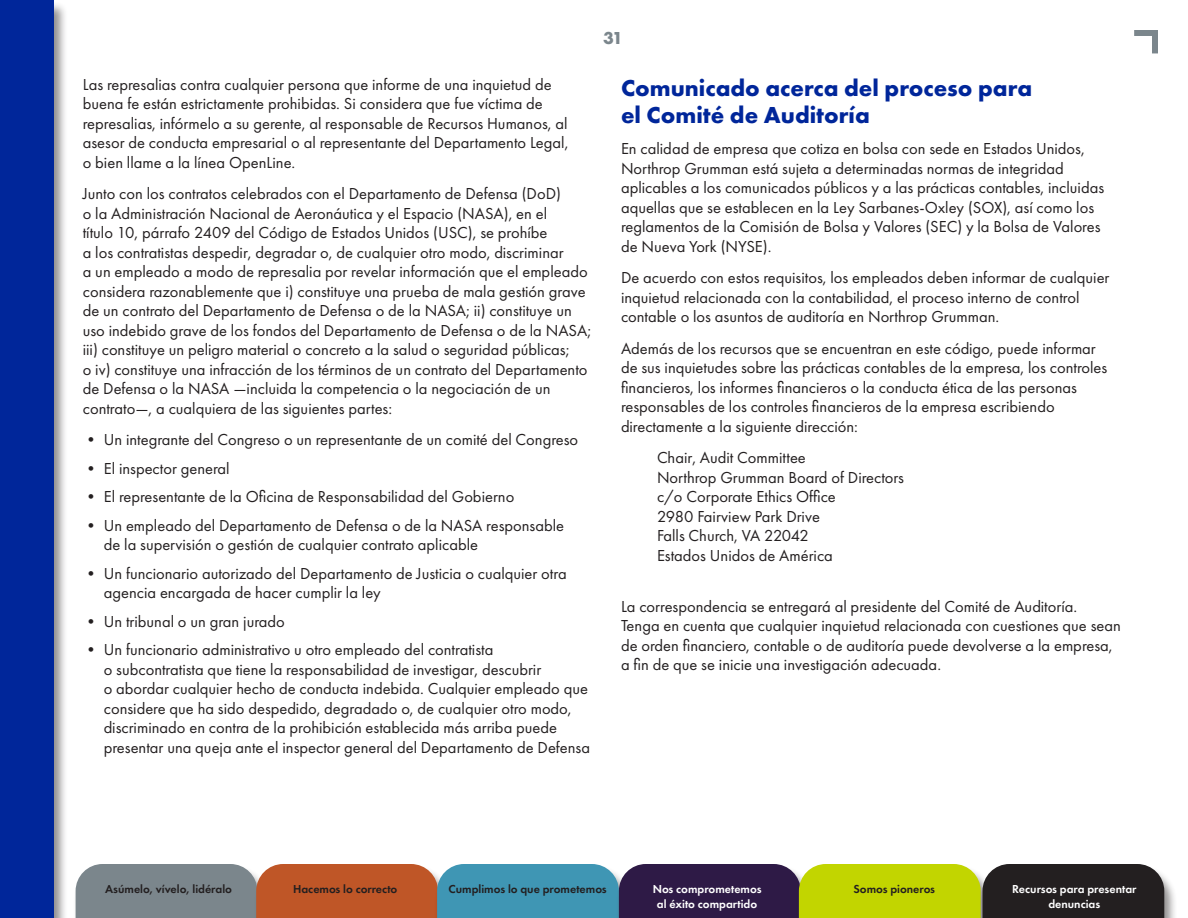
<style>
.page{position:relative;width:1188px;height:918px;background:#fff}
.page>*{position:absolute;margin:0;border:0;box-sizing:border-box;transform-origin:0 0}
.A_head{font:700 24px/27px "Futura PT";color:#00269a}
.t1{font:700 18px "Futura PT";color:#7b868c}
.body_text{font:16.5px/19.5px "Futura PT";color:#231f20}
.t2{font:600 12px "Futura PT";color:#231f20}
.t3{font:600 12px/15px "Futura PT";color:#fff;text-align:center}
</style>
<div class="page">
<div style="left:0;top:1px;width:68px;height:917px;background:#231f20;opacity:.5"></div>
<div style="left:0;top:0;width:54px;height:918px;background:#00269a"></div>
<svg style="left:1134px;top:30px;width:24px;height:23px"></svg>
<div style="left:980px;top:865px;width:198px;height:53px;background:#231f20;opacity:.5"></div>
<svg style="left:76px;top:864px;width:1088px;height:54px;background:#716f52"></svg>
<p class="body_text" style="left:83px;top:75px;width:487px">Las represalias contra cualquier persona que informe de una inquietud de buena fe están estrictamente prohibidas. Si considera que fue víctima de represalias, infórmelo a su gerente, al responsable de Recursos Humanos, al asesor de conducta empresarial o al representante del Departamento Legal, o bien llame a la línea OpenLine.</p>
<p class="body_text" style="left:83px;top:184px;width:510px">Junto con los contratos celebrados con el Departamento de Defensa (DoD)<br>o la Administración Nacional de Aeronáutica y el Espacio (NASA), en el<br>título 10, párrafo 2409 del Código de Estados Unidos (USC), se prohíbe<br>a los contratistas despedir, degradar o, de cualquier otro modo, discriminar<br>a un empleado a modo de represalia por revelar información que el empleado considera razonablemente que i) constituye una prueba de mala gestión grave de un contrato del Departamento de Defensa o de la NASA; ii) constituye un uso indebido grave de los fondos del Departamento de Defensa o de la NASA; iii) constituye un peligro material o concreto a la salud o seguridad públicas;<br>o iv) constituye una infracción de los términos de un contrato del Departamento de Defensa o la NASA —incluida la competencia o la negociación de un contrato—, a cualquiera de las siguientes partes:</p>
<p class="body_text" style="left:83px;top:430px;width:497px">• Un integrante del Congreso o un representante de un comité del Congreso</p>
<p class="body_text" style="left:83px;top:459px;width:148px">• El inspector general</p>
<p class="body_text" style="left:83px;top:487px;width:433px">• El representante de la Oficina de Responsabilidad del Gobierno</p>
<p class="body_text" style="left:104px;top:516px;width:462px;text-indent:-21px">• Un empleado del Departamento de Defensa o de la NASA responsable de la supervisión o gestión de cualquier contrato aplicable</p>
<p class="body_text" style="left:104px;top:564px;width:464px;text-indent:-21px">• Un funcionario autorizado del Departamento de Justicia o cualquier otra agencia encargada de hacer cumplir la ley</p>
<p class="body_text" style="left:83px;top:612px;width:204px">• Un tribunal o un gran jurado</p>
<p class="body_text" style="left:104px;top:640px;width:488px;text-indent:-21px">• Un funcionario administrativo u otro empleado del contratista<br>o subcontratista que tiene la responsabilidad de investigar, descubrir<br>o abordar cualquier hecho de conducta indebida. Cualquier empleado que considere que ha sido despedido, degradado o, de cualquier otro modo, discriminado en contra de la prohibición establecida más arriba puede presentar una queja ante el inspector general del Departamento de Defensa</p>
<p class="t1" style="left:603px;top:26px;width:21px">31</p>
<p class="A_head" style="left:621px;top:74px;width:413px">Comunicado acerca del proceso para el Comité de Auditoría</p>
<p class="body_text" style="left:621px;top:139px;width:485px">En calidad de empresa que cotiza en bolsa con sede en Estados Unidos, Northrop Grumman está sujeta a determinadas normas de integridad aplicables a los comunicados públicos y a las prácticas contables, incluidas aquellas que se establecen en la Ley Sarbanes-Oxley (SOX), así como los reglamentos de la Comisión de Bolsa y Valores (SEC) y la Bolsa de Valores de Nueva York (NYSE).</p>
<p class="body_text" style="left:621px;top:268px;width:490px">De acuerdo con estos requisitos, los empleados deben informar de cualquier inquietud relacionada con la contabilidad, el proceso interno de control contable o los asuntos de auditoría en Northrop Grumman.</p>
<p class="body_text" style="left:621px;top:338px;width:488px">Además de los recursos que se encuentran en este código, puede informar de sus inquietudes sobre las prácticas contables de la empresa, los controles financieros, los informes financieros o la conducta ética de las personas responsables de los controles financieros de la empresa escribiendo directamente a la siguiente dirección:</p>
<p class="body_text" style="left:657px;top:448px;width:150px">Chair, Audit Committee</p>
<p class="body_text" style="left:657px;top:467px;width:249px">Northrop Grumman Board of Directors</p>
<p class="body_text" style="left:657px;top:487px;width:180px">c/o Corporate Ethics Office</p>
<p class="body_text" style="left:657px;top:506px;width:165px">2980 Fairview Park Drive</p>
<p class="body_text" style="left:657px;top:526px;width:153px">Falls Church, VA 22042</p>
<p class="body_text" style="left:657px;top:545px;width:177px">Estados Unidos de América</p>
<p class="body_text" style="left:621px;top:596px;width:501px">La correspondencia se entregará al presidente del Comité de Auditoría.<br>Tenga en cuenta que cualquier inquietud relacionada con cuestiones que sean de orden financiero, contable o de auditoría puede devolverse a la empresa, a fin de que se inicie una investigación adecuada.</p>
<p class="t2" style="left:105px;top:882px;width:128px">Asúmelo, vívelo, lidéralo</p>
<p class="t2" style="left:293px;top:882px;width:106px">Hacemos lo correcto</p>
<p class="t2" style="left:449px;top:882px;width:160px">Cumplimos lo que prometemos</p>
<p class="t2" style="left:853px;top:882px;width:83px">Somos pioneros</p>
<p class="t3" style="left:1012px;top:882px;width:126px">Recursos para presentar denuncias</p>
<p class="t3" style="left:653px;top:882px;width:110px">Nos comprometemos al éxito compartido</p>
</div>
